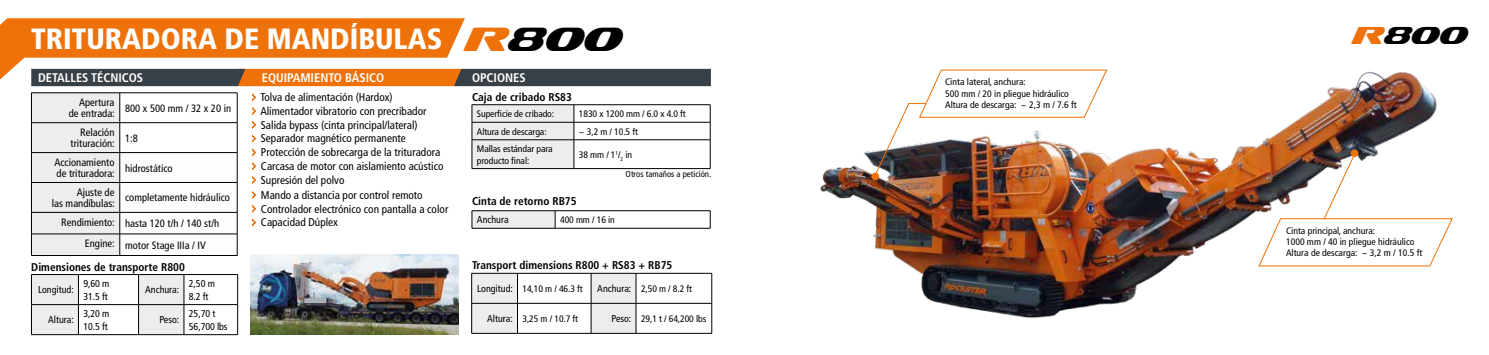
<style>
.page{position:relative;width:1489px;height:355px;background:#fff}
.page>*{position:absolute;margin:0;border:0;box-sizing:border-box;transform-origin:0 0}
.t1{font:900 condensed 29.25px "Frutiger LT Pro";color:#fff}
.t2{font:italic 25px "Sofachrome Rg";color:#000}
.t3{font:700 condensed 12.5px "Frutiger LT Pro";color:#fff}
.t4{font:condensed 11.25px/13.8px "Frutiger LT Pro";color:#000}
.t5{font:700 condensed 11.25px "Frutiger LT Pro";color:#000}
.t6{font:condensed 10.62px/11.2px "Frutiger LT Pro";color:#000;text-align:right}
.t7{font:condensed 10px/12.5px "Frutiger LT Pro";color:#000}
.t8{font:condensed 9.38px/11.2px "Frutiger LT Pro";color:#000}
.t9{font:condensed 8.75px "Frutiger LT Pro";color:#000}
.s1{font-family:"Sofachrome Rg";font-weight:400;font-style:italic;font-stretch:normal;font-size:34.12px;color:#ee7209}
.s2{font-family:"Sofachrome Rg";font-weight:400;font-style:italic;font-stretch:normal;font-size:34.12px;color:#000}
.s3{color:#ee7209}
.s4{font-size:10px}
</style>
<div class="page">
<hr style="left:31px;top:255px;width:89px;height:1px;background:#000">
<hr style="left:120px;top:255px;width:117px;height:1px;background:#000">
<hr style="left:31px;top:92px;width:89px;height:1px;background:#000">
<hr style="left:120px;top:92px;width:117px;height:1px;background:#000">
<svg style="left:31px;top:93px;width:207px;height:162px"></svg>
<img style="left:820px;top:69px;width:633px;height:249px">
<svg style="left:1257px;top:152px;width:195px;height:114px"></svg>
<div style="left:1350px;top:149px;width:8px;height:8px;background:#ee7209;border-radius:50%"></div>
<div style="left:871px;top:172px;width:8px;height:8px;background:#ee7209;border-radius:50%"></div>
<img style="left:874px;top:69px;width:233px;height:106px">
<svg style="left:472px;top:274px;width:239px;height:59px"></svg>
<hr style="left:471px;top:273px;width:46px;height:1px;background:#000">
<hr style="left:471px;top:273px;width:1px;height:30px;background:#000">
<hr style="left:517px;top:273px;width:1px;height:30px;background:#000">
<hr style="left:591px;top:273px;width:45px;height:1px;background:#000">
<hr style="left:591px;top:273px;width:1px;height:30px;background:#000">
<hr style="left:635px;top:273px;width:1px;height:30px;background:#000">
<hr style="left:471px;top:303px;width:46px;height:1px;background:#000">
<hr style="left:471px;top:303px;width:1px;height:30px;background:#000">
<hr style="left:517px;top:303px;width:1px;height:30px;background:#000">
<hr style="left:591px;top:303px;width:45px;height:1px;background:#000">
<hr style="left:591px;top:303px;width:1px;height:30px;background:#000">
<hr style="left:635px;top:303px;width:1px;height:30px;background:#000">
<hr style="left:471px;top:333px;width:46px;height:1px;background:#000">
<hr style="left:591px;top:333px;width:45px;height:1px;background:#000">
<hr style="left:517px;top:273px;width:74px;height:1px;background:#000">
<hr style="left:636px;top:273px;width:76px;height:1px;background:#000">
<hr style="left:711px;top:273px;width:1px;height:30px;background:#000">
<hr style="left:517px;top:303px;width:74px;height:1px;background:#000">
<hr style="left:636px;top:303px;width:76px;height:1px;background:#000">
<hr style="left:711px;top:303px;width:1px;height:30px;background:#000">
<hr style="left:517px;top:333px;width:74px;height:1px;background:#000">
<hr style="left:636px;top:333px;width:76px;height:1px;background:#000">
<svg style="left:0;top:18px;width:465px;height:61px;fill:#ee7209"></svg>
<svg style="left:32px;top:275px;width:205px;height:59px"></svg>
<hr style="left:31px;top:274px;width:47px;height:1px;background:#000">
<hr style="left:31px;top:274px;width:1px;height:30px;background:#000">
<hr style="left:78px;top:274px;width:60px;height:1px;background:#000">
<hr style="left:78px;top:274px;width:1px;height:30px;background:#000">
<hr style="left:138px;top:274px;width:46px;height:1px;background:#000">
<hr style="left:138px;top:274px;width:1px;height:30px;background:#000">
<hr style="left:184px;top:274px;width:54px;height:1px;background:#000">
<hr style="left:184px;top:274px;width:1px;height:30px;background:#000">
<hr style="left:237px;top:274px;width:1px;height:30px;background:#000">
<hr style="left:31px;top:304px;width:47px;height:1px;background:#000">
<hr style="left:31px;top:304px;width:1px;height:30px;background:#000">
<hr style="left:78px;top:304px;width:60px;height:1px;background:#000">
<hr style="left:78px;top:304px;width:1px;height:30px;background:#000">
<hr style="left:138px;top:304px;width:46px;height:1px;background:#000">
<hr style="left:138px;top:304px;width:1px;height:30px;background:#000">
<hr style="left:184px;top:304px;width:54px;height:1px;background:#000">
<hr style="left:184px;top:304px;width:1px;height:30px;background:#000">
<hr style="left:237px;top:304px;width:1px;height:30px;background:#000">
<hr style="left:31px;top:334px;width:47px;height:1px;background:#000">
<hr style="left:78px;top:334px;width:60px;height:1px;background:#000">
<hr style="left:138px;top:334px;width:46px;height:1px;background:#000">
<hr style="left:184px;top:334px;width:54px;height:1px;background:#000">
<svg style="left:252px;top:93px;width:4px;height:49px"></svg>
<svg style="left:252px;top:148px;width:4px;height:36px"></svg>
<svg style="left:252px;top:191px;width:4px;height:21px"></svg>
<svg style="left:252px;top:218px;width:4px;height:8px"></svg>
<div style="left:472px;top:210px;width:83px;height:18px;background:#ededed"></div>
<hr style="left:472px;top:210px;width:83px;height:1px;background:#000">
<svg style="left:471px;top:211px;width:1px;height:17px"></svg>
<hr style="left:555px;top:210px;width:155px;height:1px;background:#000">
<svg style="left:555px;top:211px;width:1px;height:17px"></svg>
<svg style="left:710px;top:211px;width:1px;height:17px"></svg>
<hr style="left:472px;top:228px;width:83px;height:1px;background:#000">
<hr style="left:555px;top:228px;width:155px;height:1px;background:#000">
<hr style="left:472px;top:104px;width:102px;height:1px;background:#000">
<hr style="left:574px;top:104px;width:136px;height:1px;background:#000">
<svg style="left:471px;top:105px;width:240px;height:63px"></svg>
<hr style="left:472px;top:168px;width:102px;height:1px;background:#000">
<hr style="left:574px;top:168px;width:136px;height:1px;background:#000">
<svg style="left:31px;top:69px;width:680px;height:17px;background:#714f33"></svg>
<img style="left:251px;top:254px;width:208px;height:80px">
<h1 class="t1" style="left:31px;top:21px;width:588px">TRITURADORA DE MANDÍBULAS <span class="s1">R</span><span class="s2">800</span></h1>
<h2 class="t2" style="left:1349px;top:19px;width:116px"><span class="s3">R</span>800</h2>
<h3 class="t3" style="left:38px;top:70px;width:107px">DETALLES TÉCNICOS</h3>
<h3 class="t3" style="left:262px;top:70px;width:124px">EQUIPAMIENTO BÁSICO</h3>
<h3 class="t3" style="left:472px;top:70px;width:55px">OPCIONES</h3>
<p class="t8" style="left:945px;top:76px;width:133px">Cinta lateral, anchura:<br>500 mm / 20 in pliegue hidráulico<br>Altura de descarga: ~ 2,3 m / 7.6 ft</p>
<p class="t4" style="left:260px;top:90px;width:185px">Tolva de alimentación (Hardox)<br>Alimentador vibratorio con precribador Salida bypass (cinta principal/lateral)<br>Separador magnético permanente Protección de sobrecarga de la trituradora Carcasa de motor con aislamiento acústico Supresión del polvo</p>
<p class="t4" style="left:261px;top:188px;width:189px">Mando a distancia por control remoto<br>Controlador electrónico con pantalla a color<br>Capacidad Dúplex</p>
<p class="t5" style="left:472px;top:90px;width:101px">Caja de cribado RS83</p>
<p class="t6" style="left:69px;top:97px;width:48px">Apertura de entrada:</p>
<p class="t6" style="left:125px;top:102px;width:108px">800 x 500 mm / 32 x 20 in</p>
<p class="t6" style="left:71px;top:127px;width:46px">Relación trituración:</p>
<p class="t6" style="left:125px;top:132px;width:14px">1:8</p>
<p class="t6" style="left:54px;top:156px;width:62px;text-align:left">Accionamiento de trituradora:</p>
<p class="t6" style="left:125px;top:162px;width:49px">hidrostático</p>
<p class="t6" style="left:52px;top:186px;width:64px">Ajuste de<br>las mandíbulas:</p>
<p class="t6" style="left:125px;top:192px;width:106px">completamente hidráulico</p>
<p class="t6" style="left:85px;top:212px;width:136px;line-height:21.5px;text-align:left;text-indent:-24px">Rendimiento: hasta 120 t/h / 140 st/h<br>Engine: motor Stage IIIa / IV</p>
<p class="t8" style="left:1285px;top:225px;width:138px">Cinta principal, anchura:<br>1000 mm / 40 in pliegue hidráulico<br>Altura de descarga: ~ 3,2 m / 10.5 ft</p>
<p class="t8" style="left:477px;top:108px;width:79px">Superficie de cribado:</p>
<p class="t8" style="left:579px;top:108px;width:108px">1830 x 1200 mm / 6.0 x 4.0 ft</p>
<p class="t8" style="left:477px;top:126px;width:71px">Altura de descarga:</p>
<p class="t8" style="left:579px;top:126px;width:60px">~ 3,2 m / 10.5 ft</p>
<p class="t8" style="left:477px;top:143px;width:77px">Mallas estándar para producto final:</p>
<p class="t8" style="left:579px;top:149px;width:55px">38 mm / 1<sup>1</sup>/<sub>2</sub> in</p>
<p class="t9" style="left:625px;top:168px;width:87px">Otros tamaños a petición.</p>
<p class="t5" style="left:472px;top:195px;width:106px">Cinta de retorno RB75</p>
<p class="t7" style="left:477px;top:213px;width:33px">Anchura</p>
<p class="t8" style="left:560px;top:214px;width:56px">400 mm / 16 in</p>
<p class="t5" style="left:31px;top:260px;width:155px">Dimensiones de transporte R800</p>
<p class="t7" style="left:38px;top:283px;width:37px">Longitud:</p>
<p class="t7" style="left:83px;top:277px;width:27px">9,60 m<br>31.5 ft</p>
<p class="t7" style="left:145px;top:283px;width:36px">Anchura:</p>
<p class="t7" style="left:189px;top:277px;width:27px">2,50 m<br>8.2 ft</p>
<p class="t7" style="left:48px;top:313px;width:27px">Altura:</p>
<p class="t7" style="left:83px;top:307px;width:27px">3,20 m<br>10.5 ft</p>
<p class="t7" style="left:159px;top:313px;width:21px">Peso:</p>
<p class="t7" style="left:189px;top:307px;width:40px">25,70 t<br>56,700 lbs</p>
<p class="t5" style="left:472px;top:258px;width:202px">Transport dimensions R800 + RS83 + RB75</p>
<p class="t8" style="left:477px;top:283px;width:107px"><span class="s4">Longitud:</span> 14,10 m / 46.3 ft</p>
<p class="t8" style="left:597px;top:283px;width:96px"><span class="s4">Anchura:</span> 2,50 m / 8.2 ft</p>
<p class="t8" style="left:487px;top:313px;width:92px"><span class="s4">Altura:</span> 3,25 m / 10.7 ft</p>
<p class="t8" style="left:611px;top:313px;width:96px"><span class="s4">Peso:</span> 29,1 t / 64,200 lbs</p>
</div>
